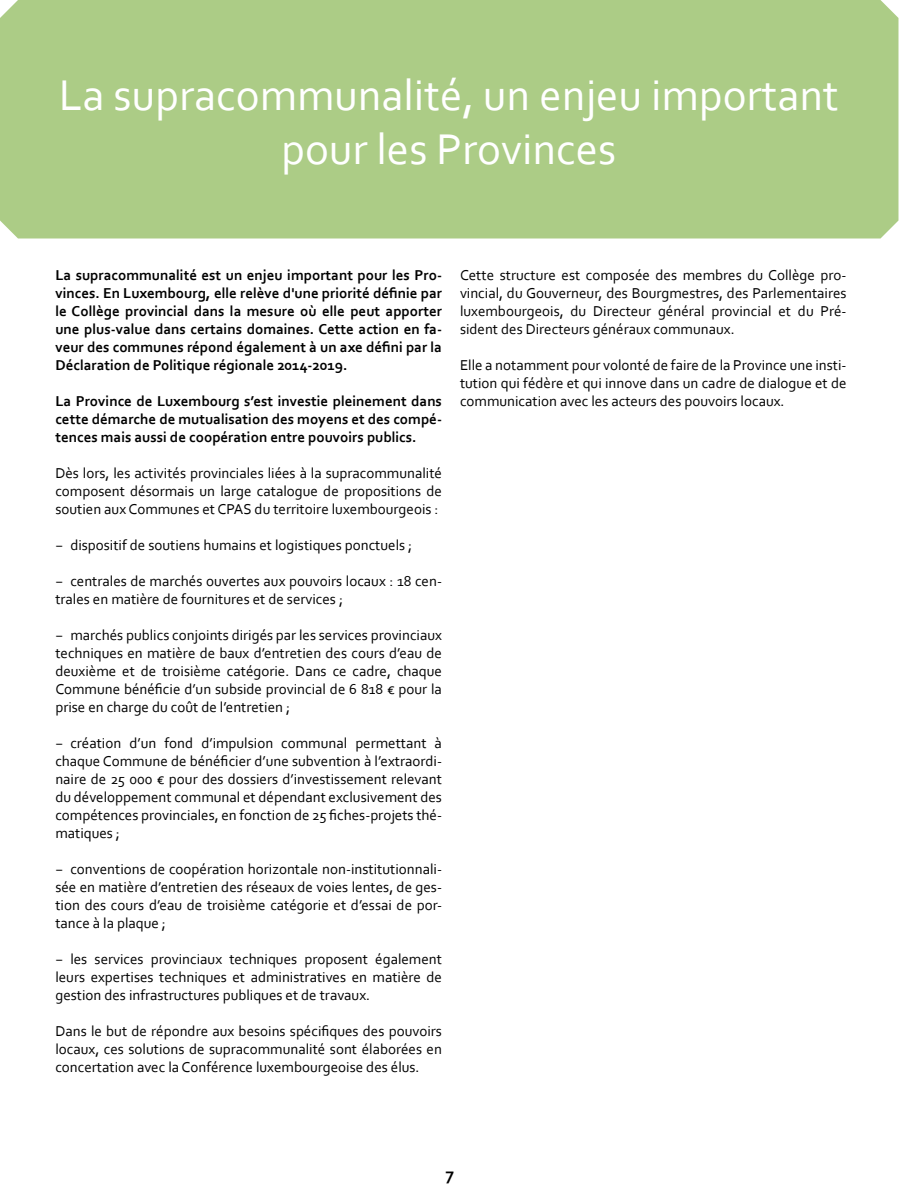
<style>
.page{position:relative;width:900px;height:1200px;background:#fff}
.page>*{position:absolute;margin:0;border:0;box-sizing:border-box;transform-origin:0 0}
.t1{font:45px/54px "Corbel";color:#fff;text-align:center}
.t2{font:700 18px "Corbel";color:#000}
.t3{font:15px/18px "Corbel";color:#000;text-align:justify}
.t4{font:700 15px/18px "Corbel";color:#000;text-align:justify}
</style>
<div class="page">
<div style="left:0;top:0;width:899px;height:238px;background:#accc86"></div>
<p class="t1" style="left:59px;top:67px;width:781px">La supracommunalité, un enjeu important pour les Provinces</p>
<p class="t4" style="left:55px;top:265px;width:388px">La supracommunalité est un enjeu important pour les Pro&shy;vinces. En Luxembourg, elle relève d'une priorité définie par le Collège provincial dans la mesure où elle peut apporter une plus-value dans certains domaines. Cette action en fa&shy;veur des communes répond également à un axe défini par la Déclaration de Politique régionale 2014-2019.</p>
<p class="t4" style="left:55px;top:391px;width:388px">La Province de Luxembourg s’est investie pleinement dans cette démarche de mutualisation des moyens et des compé&shy;tences mais aussi de coopération entre pouvoirs publics.</p>
<p class="t3" style="left:55px;top:463px;width:388px">Dès lors, les activités provinciales liées à la supracommunalité composent désormais un large catalogue de propositions de soutien aux Communes et CPAS du territoire luxembourgeois :</p>
<p class="t3" style="left:55px;top:535px;width:358px">− dispositif de soutiens humains et logistiques ponctuels ;</p>
<p class="t3" style="left:55px;top:571px;width:388px">− centrales de marchés ouvertes aux pouvoirs locaux : 18 cen&shy;trales en matière de fournitures et de services ;</p>
<p class="t3" style="left:55px;top:625px;width:388px">− marchés publics conjoints dirigés par les services provinciaux techniques en matière de baux d’entretien des cours d’eau de deuxième et de troisième catégorie. Dans ce cadre, chaque Commune bénéficie d’un subside provincial de 6 818 € pour la prise en charge du coût de l’entretien ;</p>
<p class="t3" style="left:55px;top:733px;width:388px">− création d’un fond d’impulsion communal permettant à chaque Commune de bénéficier d’une subvention à l’extraordi&shy;naire de 25 000 € pour des dossiers d’investissement relevant du développement communal et dépendant exclusivement des compétences provinciales, en fonction de 25 fiches-projets thé&shy;matiques ;</p>
<p class="t3" style="left:55px;top:859px;width:388px">− conventions de coopération horizontale non-institutionnali&shy;sée en matière d’entretien des réseaux de voies lentes, de ges&shy;tion des cours d’eau de troisième catégorie et d’essai de por&shy;tance à la plaque ;</p>
<p class="t3" style="left:55px;top:949px;width:388px">− les services provinciaux techniques proposent également leurs expertises techniques et administratives en matière de gestion des infrastructures publiques et de travaux.</p>
<p class="t3" style="left:55px;top:1021px;width:388px">Dans le but de répondre aux besoins spécifiques des pouvoirs locaux, ces solutions de supracommunalité sont élaborées en concertation avec la Conférence luxembourgeoise des élus.</p>
<p class="t3" style="left:460px;top:265px;width:388px">Cette structure est composée des membres du Collège pro&shy;vincial, du Gouverneur, des Bourgmestres, des Parlementaires luxembourgeois, du Directeur général provincial et du Pré&shy;sident des Directeurs généraux communaux.</p>
<p class="t3" style="left:460px;top:355px;width:388px">Elle a notamment pour volonté de faire de la Province une insti&shy;tution qui fédère et qui innove dans un cadre de dialogue et de communication avec les acteurs des pouvoirs locaux.</p>
<p class="t2" style="left:446px;top:1163px;width:10px">7</p>
</div>
